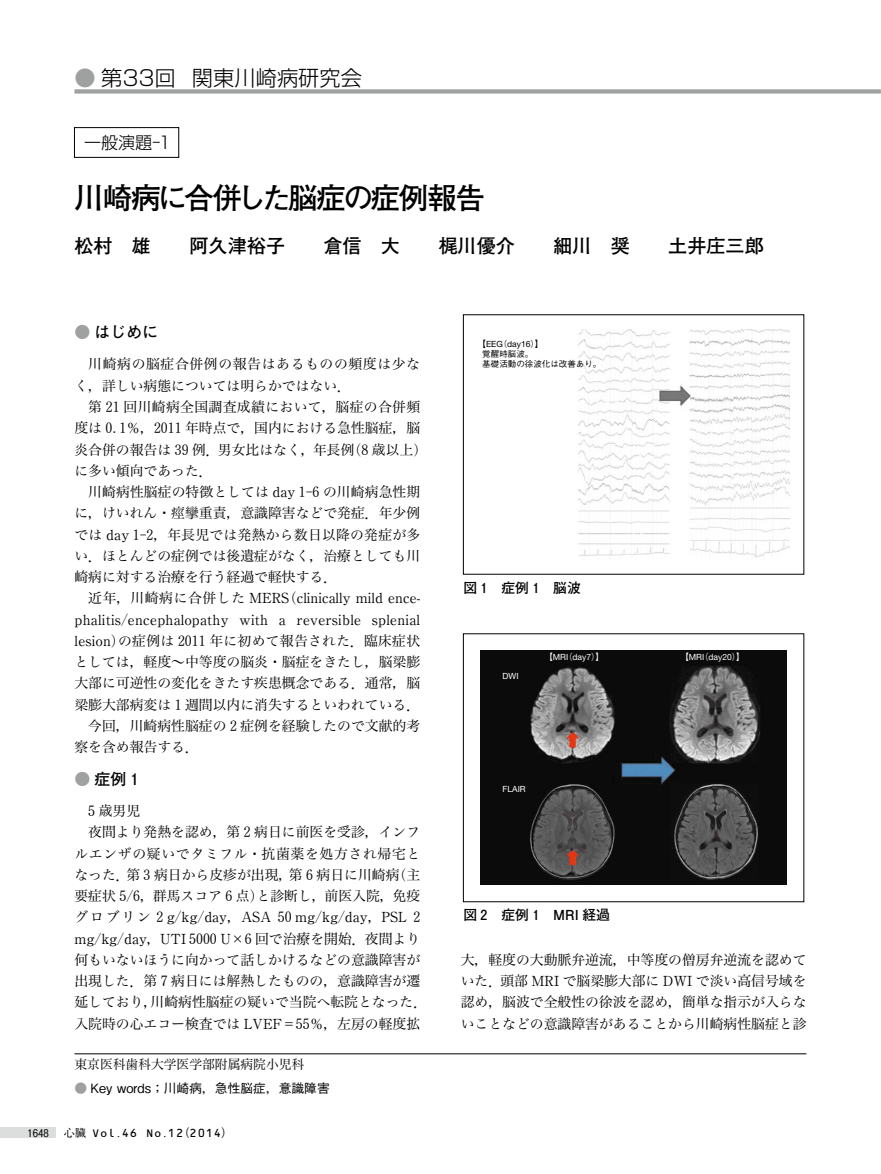
<style>
.page{position:relative;width:881px;height:1174px;background:#fff}
.page>*{position:absolute;margin:0;border:0;box-sizing:border-box;transform-origin:0 0}
.t1{font:700 29.7px "Futo Go B101 Pr 5";letter-spacing:-.07em;color:#000}
.t2{font:300 21.3px "Shin Go Pr 5";color:#000}
.t3{font:700 19.2px "Futo Go B101 Pr 5";color:#000}
.t4{font:300 16.95px "Shin Go Pr 5";color:#000}
.t5{font:700 15.9px "Futo Go B101 Pr 5";color:#000}
.t6{font:13.8px/21.3px "Hira Min Pro W3";color:#000;text-align:justify}
.t7{font:13.8px/21.3px "Ryumin Pr 5";letter-spacing:.02em;color:#000;text-align:right}
.t8{font:13.8px/21.3px "Hira Min Pro W3";letter-spacing:.045em;color:#000}
.t9{font:13.8px "Ryumin Pr 5";color:#000}
.t10{font:13.8px "Hira Min Pro W3";letter-spacing:.02em;color:#000}
.t11{font:13.8px "Hira Min Pro W3";letter-spacing:.05em;color:#000}
.t12{font:700 13.8px "Futo Go B101 Pr 5";color:#000}
.t13{font:500 12.75px "Gothic BBB Pr 5";color:#000}
.t14{font:12.75px "Hira Min Pro W3";color:#000}
.t15{font:11.1px "OCRB Std";color:#000}
.t16{font:500 10.65px "Gothic BBB Pr 5";color:#000}
.t17{font:8.55px "Helvetica Neue LT Std";color:#fff}
.t18{font:8.55px/10.2px "Gothic BBB Pr 6 Medium 90 msp RKSJ H";color:#000}
.t19{font:8.55px "Helvetica Neue LT Std";color:#000}
.s1{color:#9fa0a0}
.s2{font-family:"Tsuku Min Pro R"}
.s3{font-family:"Ryumin Pr 5"}
.s4{font-family:"Hira Min Pro W3"}
.s5{font-family:"Matisse Pro M"}
.s6{font-family:"Hira Min Pro W3";font-weight:400}
.s7{font-family:"UD Shin Go Pro";font-weight:300}
.s8{font-family:"Gothic BBB Pr 6 Medium 90 msp RKSJ H"}
</style>
<div class="page">
<div style="left:0;top:1127px;width:55px;height:10px;background:#dcdddd"></div>
<div style="left:74px;top:89px;width:806px;height:5px;background:#9fa0a0"></div>
<div style="left:74px;top:127px;width:105px;height:31px;border:1px solid #000"></div>
<hr style="left:74px;top:1053px;width:732px;height:1px;background:#000">
<img style="left:578px;top:330px;width:211px;height:228px">
<img style="left:480px;top:651px;width:306px;height:233px">
<h2 class="t2" style="left:74px;top:68px;width:289px"><span class="s1">●</span> 第33回 関東川崎病研究会</h2>
<p class="t4" style="left:84px;top:134px;width:87px">一般演題-1</p>
<h1 class="t1" style="left:74px;top:184px;width:412px">川崎病に合併した脳症の症例報告</h1>
<h3 class="t3" style="left:74px;top:237px;width:78px">松村 雄</h3>
<h3 class="t3" style="left:189px;top:237px;width:97px">阿久津裕子</h3>
<h3 class="t3" style="left:323px;top:237px;width:78px">倉信 大</h3>
<h3 class="t3" style="left:438px;top:237px;width:78px">梶川優介</h3>
<h3 class="t3" style="left:553px;top:237px;width:78px">細川 奨</h3>
<h3 class="t3" style="left:668px;top:237px;width:97px">土井庄三郎</h3>
<p class="t5" style="left:74px;top:325px;width:85px"><span class="s1">●</span> はじめに</p>
<p class="t8" style="left:74px;top:355px;width:347px;text-indent:14px">川崎病の脳症合併例の報告はあるものの頻度は少なく，詳しい病態については明らかではない．</p>
<p class="t6" style="left:74px;top:398px;width:347px;text-indent:14px">第 <span class="s2">21</span> 回川崎病全国調査成績において，脳症の合併頻度は <span class="s2">0.1</span><span class="s3">％</span>，<span class="s2">2011</span> 年時点で，国内における急性脳症，脳炎合併の報告は <span class="s2">39</span> 例．男女比はなく，年長例<span class="s3">(</span><span class="s2">8</span> 歳以上<span class="s3">)</span>に多い傾向であった．</p>
<p class="t6" style="left:74px;top:483px;width:347px;text-indent:14px">川崎病性脳症の特徴としては <span class="s3">day</span> <span class="s2">1</span><span class="s3">-</span><span class="s2">6</span> の川崎病急性期に，けいれん・痙攣重責，意識障害などで発症．年少例では <span class="s3">day</span> <span class="s2">1</span><span class="s3">-</span><span class="s2">2</span>，年長児では発熱から数日以降の発症が多い．ほとんどの症例では後遺症がなく，治療としても川崎病に対する治療を行う経過で軽快する．</p>
<p class="t7" style="left:74px;top:588px;width:347px"><span class="s4">近年，川崎病に合併した</span> MERS(clinically mild ence&shy;phalitis<span class="s5">／</span>encephalopathy with a reversible splenial</p>
<p class="t10" style="left:74px;top:637px;width:347px"><span class="s3">lesion)</span>の症例は <span class="s2">2011</span> 年に初めて報告された．臨床症状</p>
<p class="t6" style="left:74px;top:653px;width:347px">としては，軽度〜中等度の脳炎・脳症をきたし，脳梁膨</p>
<p class="t6" style="left:74px;top:674px;width:347px">大部に可逆性の変化をきたす疾患概念である．通常，脳</p>
<p class="t6" style="left:74px;top:695px;width:347px">梁膨大部病変は <span class="s2">1</span> 週間以内に消失するといわれている．</p>
<p class="t6" style="left:88px;top:716px;width:333px">今回，川崎病性脳症の <span class="s2">2</span> 症例を経験したので文献的考</p>
<p class="t6" style="left:74px;top:738px;width:126px">察を含め報告する．</p>
<p class="t5" style="left:74px;top:771px;width:65px"><span class="s1">●</span>症例1</p>
<p class="t6" style="left:88px;top:801px;width:53px"><span class="s2">5</span> 歳男児</p>
<p class="t6" style="left:88px;top:823px;width:333px">夜間より発熱を認め，第 <span class="s2">2</span> 病日に前医を受診，インフ</p>
<p class="t11" style="left:74px;top:849px;width:347px">ルエンザの疑いでタミフル・抗菌薬を処方され帰宅と</p>
<p class="t6" style="left:74px;top:865px;width:347px">なった．第 <span class="s2">3</span> 病日から皮疹が出現，第 <span class="s2">6</span> 病日に川崎病<span class="s3">(</span>主</p>
<p class="t6" style="left:74px;top:887px;width:347px">要症状 <span class="s2">5</span><span class="s5">／</span><span class="s2">6</span>，群馬スコア <span class="s2">6</span> 点<span class="s3">)</span>と診断し，前医入院，免疫</p>
<p class="t9" style="left:74px;top:910px;width:347px"><span class="s4">グロブリン</span> <span class="s2">2</span> g<span class="s5">／</span>kg<span class="s5">／</span>day<span class="s4">，</span>ASA <span class="s2">50</span> mg<span class="s5">／</span>kg<span class="s5">／</span>day<span class="s4">，</span>PSL <span class="s2">2</span></p>
<p class="t6" style="left:74px;top:929px;width:354px;text-align:left"><span class="s3">mg</span><span class="s5">／</span><span class="s3">kg</span><span class="s5">／</span><span class="s3">day</span>，<span class="s3">UTI</span> <span class="s2">5000</span> <span class="s3">U×</span><span class="s2">6</span> 回で治療を開始．夜間より何もいないほうに向かって話しかけるなどの意識障害が出現した．第 <span class="s2">7</span> 病日には解熱したものの，意識障害が遷延しており，川崎病性脳症の疑いで当院へ転院となった．入院時の心エコー検査では <span class="s3">LVEF＝</span><span class="s2">55</span><span class="s3">％</span>，左房の軽度拡</p>
<p class="t14" style="left:74px;top:1061px;width:231px">東京医科歯科大学医学部附属病院小児科</p>
<p class="t13" style="left:74px;top:1081px;width:257px"><span class="s1">●</span> Key words<span class="s6">；</span>川崎病<span class="s6">，</span>急性脳症<span class="s6">，</span>意識障害</p>
<p class="t16" style="left:28px;top:1127px;width:23px">1648</p>
<p class="t15" style="left:64px;top:1126px;width:165px"><span class="s3">心臓</span> Vol<span class="s3">.</span>46 No<span class="s3">.</span>12<span class="s7">(</span>2014<span class="s7">)</span></p>
<p class="t19" style="left:477px;top:338px;width:67px"><span class="s8">【</span>EEG<span class="s8">（</span>day16<span class="s8">）】</span></p>
<p class="t18" style="left:482px;top:348px;width:121px">覚醒時脳波。<br>基礎活動の徐波化は改善あり。</p>
<p class="t12" style="left:463px;top:581px;width:119px">図1 症例1 脳波</p>
<p class="t17" style="left:502px;top:670px;width:18px">DWI</p>
<p class="t17" style="left:544px;top:651px;width:61px"><span class="s8">【</span>MRI<span class="s8">（</span>day7<span class="s8">）】</span></p>
<p class="t17" style="left:502px;top:783px;width:25px">FLAIR</p>
<p class="t12" style="left:463px;top:908px;width:148px">図2 症例1 MRI経過</p>
<p class="t17" style="left:680px;top:651px;width:66px"><span class="s8">【</span>MRI<span class="s8">（</span>day20<span class="s8">）】</span></p>
<p class="t6" style="left:460px;top:950px;width:347px">大，軽度の大動脈弁逆流，中等度の僧房弁逆流を認めていた．頭部 <span class="s3">MRI</span> で脳梁膨大部に <span class="s3">DWI</span> で淡い高信号域を認め，脳波で全般性の徐波を認め，簡単な指示が入らないことなどの意識障害があることから川崎病性脳症と診</p>
</div>
